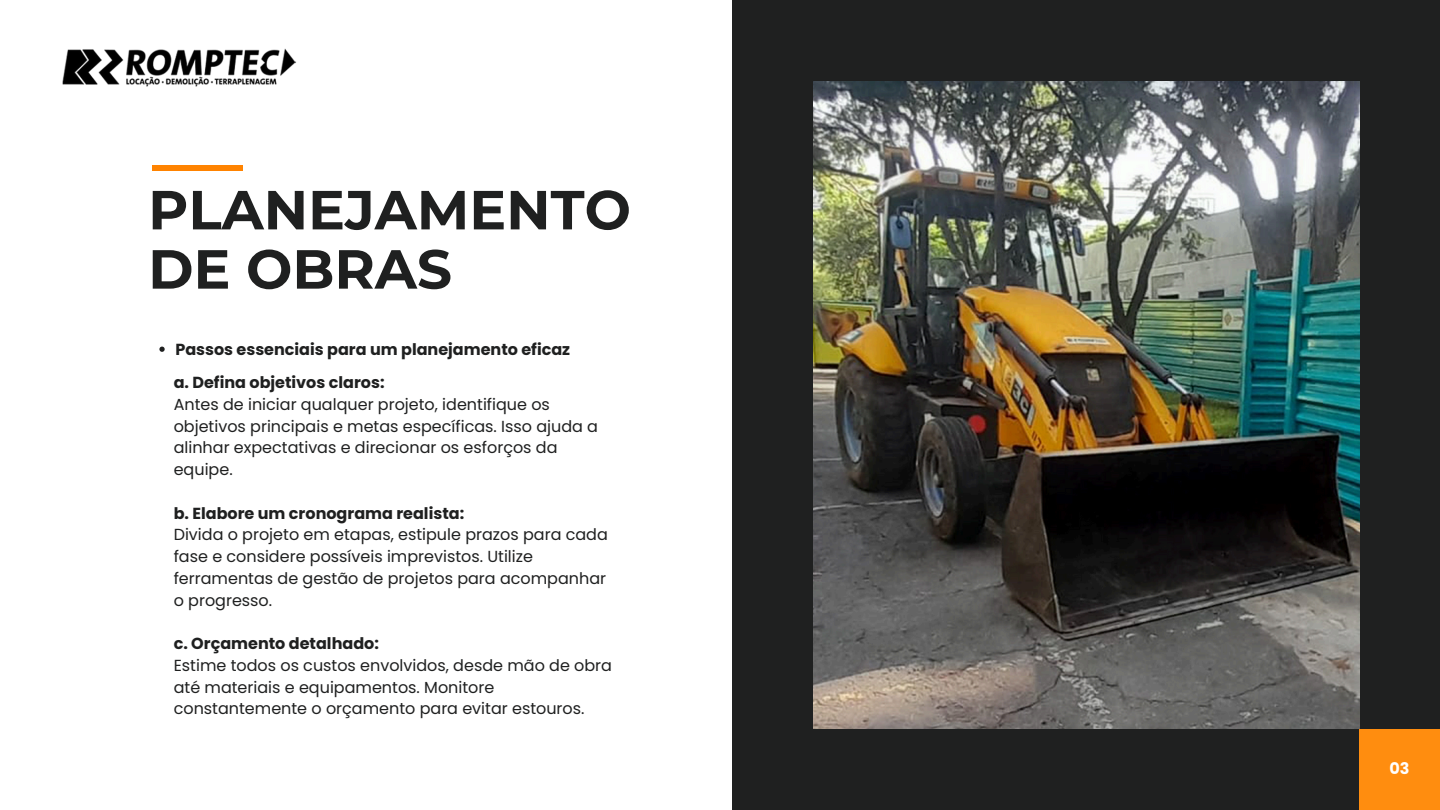
<style>
.page{position:relative;width:1440px;height:810px;background:#fff}
.page>*{position:absolute;margin:0;border:0;box-sizing:border-box;transform-origin:0 0}
.t1{font:700 55px/59.2px "Montserrat";color:#1f2020}
.t2{font:16px/21.8px "Poppins";color:#1f2020}
.t3{font:700 16px "Poppins";color:#1f2020}
.t4{font:700 16px "Poppins";color:#fff}
</style>
<div class="page">
<div style="left:733px;top:0;width:707px;height:809px;background:#1f2020"></div>
<div style="left:1359px;top:729px;width:81px;height:81px;background:#ff8d0f"></div>
<img style="left:814px;top:81px;width:545px;height:648px">
<div style="left:152px;top:165px;width:91px;height:6px;background:#ff8300"></div>
<img style="left:62px;top:48px;width:235px;height:39px">
<svg style="left:159px;top:347px;width:6px;height:5px"></svg>
<h1 class="t1" style="left:148px;top:180px;width:484px">PLANEJAMENTO<br>DE OBRAS</h1>
<p class="t3" style="left:175px;top:338px;width:396px">Passos essenciais para um planejamento eficaz</p>
<p class="t3" style="left:174px;top:371px;width:212px">a. Defina objetivos claros:</p>
<p class="t2" style="left:174px;top:393px;width:426px">Antes de iniciar qualquer projeto, identifique os objetivos principais e metas específicas. Isso ajuda a alinhar expectativas e direcionar os esforços da equipe.</p>
<p class="t3" style="left:174px;top:502px;width:292px">b. Elabore um cronograma realista:</p>
<p class="t2" style="left:174px;top:524px;width:436px">Divida o projeto em etapas, estipule prazos para cada fase e considere possíveis imprevistos. Utilize ferramentas de gestão de projetos para acompanhar o progresso.</p>
<p class="t3" style="left:174px;top:632px;width:207px">c. Orçamento detalhado:</p>
<p class="t2" style="left:174px;top:654px;width:440px">Estime todos os custos envolvidos, desde mão de obra até materiais e equipamentos. Monitore constantemente o orçamento para evitar estouros.</p>
<p class="t4" style="left:1389px;top:758px;width:22px">03</p>
</div>
